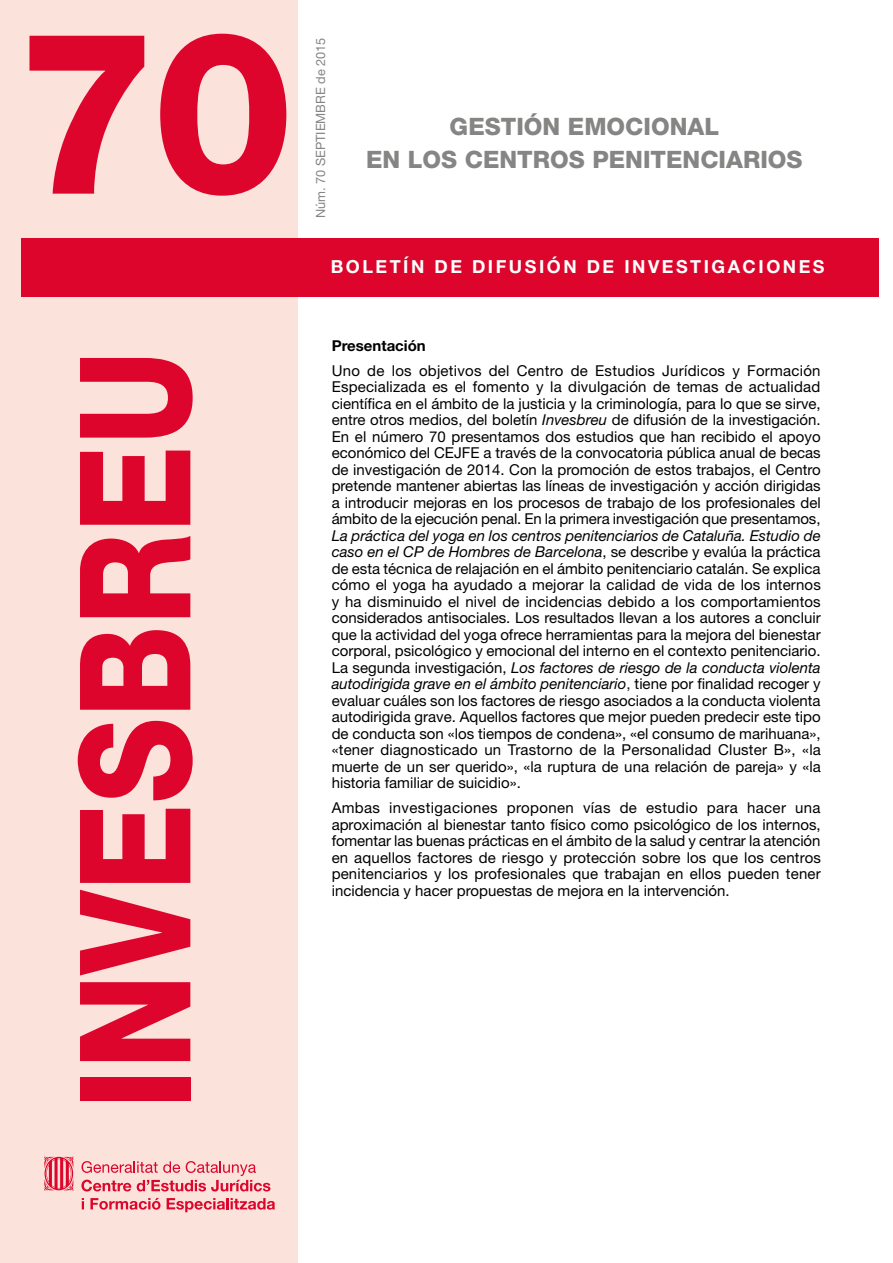
<style>
.page{position:relative;width:893px;height:1263px;background:#fff}
.page>*{position:absolute;margin:0;border:0;box-sizing:border-box;transform-origin:0 0}
.t1{font:800 226.5px "Helvetica Neue LT Std";color:#dd052b}
.t2{font:800 154.5px "Helvetica Neue LT Std";color:#dd052b;scale:.83 1}
.t3{font:800 24px/33px "Helvetica Neue LT Std";color:#858584;text-align:center}
.t4{font:700 18px "Helvetica Neue LT Std";letter-spacing:.14em;color:#fff}
.t5{font:15px/16.5px "Helvetica Neue LT Std";color:#000;text-align:justify}
.t6{font:700 15px "Helvetica Neue LT Std";color:#000}
.t7{font:12.75px "Helvetica Neue LT Std";color:#858584}
.s1{font-style:italic}
.s2{color:#191919}
</style>
<div class="page">
<div style="left:0;top:0;width:298px;height:1263px;background:#fbe2db"></div>
<div style="left:21px;top:238px;width:858px;height:59px;background:#dd052b"></div>
<svg style="left:82px;top:1198px;width:2px;height:11px"></svg>
<svg style="left:90px;top:1198px;width:70px;height:11px"></svg>
<svg style="left:167px;top:1198px;width:108px;height:14px"></svg>
<svg style="left:81px;top:1161px;width:189px;height:30px"></svg>
<svg style="left:44px;top:1156px;width:29px;height:35px"></svg>
<h1 class="t1" style="left:16px;top:-22px;width:280px">70</h1>
<h2 class="t2" style="left:43px;top:1109px;width:916px;rotate:-90deg">INVESBREU</h2>
<p class="t7" style="left:313px;top:218px;width:182px;rotate:-90deg">Núm. 70 SEPTIEMBRE de 2015</p>
<h3 class="t3" style="left:366px;top:110px;width:438px">GESTIÓN EMOCIONAL<br>EN LOS CENTROS PENITENCIARIOS</h3>
<p class="t4" style="left:331px;top:256px;width:495px">BOLETÍN DE DIFUSIÓN DE INVESTIGACIONES</p>
<p class="t6" style="left:332px;top:336px;width:96px">Presentación</p>
<p class="t5" style="left:332px;top:362px;width:491px">Uno de los objetivos del Centro de Estudios Jurídicos y Formación Especializada es el fomento y la divulgación de temas de actualidad científica en el ámbito de la justicia y la criminología, para lo que se sirve, entre otros medios, del boletín <span class="s1">Invesbreu</span> de difusión de la investigación.<br>En el número 70 presentamos dos estudios que han recibido el apoyo económico del CEJFE a través de la convocatoria pública anual de becas de investigación de 2014. Con la promoción de estos trabajos, el Centro pretende mantener abiertas las líneas de investigación y acción dirigidas a introducir mejoras en los procesos de trabajo de los profesionales del ámbito de la ejecución penal. En la primera investigación que presentamos,</p>
<p class="t5" style="left:332px;top:527px;width:491px"><span class="s1">La práctica del yoga en los centros penitenciarios de Cataluña. Estudio de caso en el CP de Hombres de Barcelona</span>, se describe y evalúa la práctica de esta técnica de relajación en el ámbito penitenciario catalán. Se explica cómo el yoga ha ayudado a mejorar la calidad de vida de los internos y ha disminuido el nivel de incidencias debido a los comportamientos considerados antisociales. Los resultados llevan a los autores a concluir que la actividad del yoga ofrece herramientas para la mejora del bienestar corporal, psicológico y emocional del interno en el contexto penitenciario.<br>La segunda investigación, <span class="s1">Los factores de riesgo de la conducta violenta autodirigida grave en el ámbito penitenciario</span><span class="s2">,</span> tiene por finalidad recoger y evaluar cuáles son los factores de riesgo asociados a la conducta violenta autodirigida grave. Aquellos factores que mejor pueden predecir este tipo de conducta son «los tiempos de condena», «el consumo de marihuana», «tener diagnosticado un Trastorno de la Personalidad Cluster B», «la muerte de un ser querido», «la ruptura de una relación de pareja» y «la historia familiar de suicidio».</p>
<p class="t5" style="left:332px;top:800px;width:491px">Ambas investigaciones proponen vías de estudio para hacer una aproximación al bienestar tanto físico como psicológico de los internos, fomentar las buenas prácticas en el ámbito de la salud y centrar la atención en aquellos factores de riesgo y protección sobre los que los centros penitenciarios y los profesionales que trabajan en ellos pueden tener incidencia y hacer propuestas de mejora en la intervención.</p>
</div>
